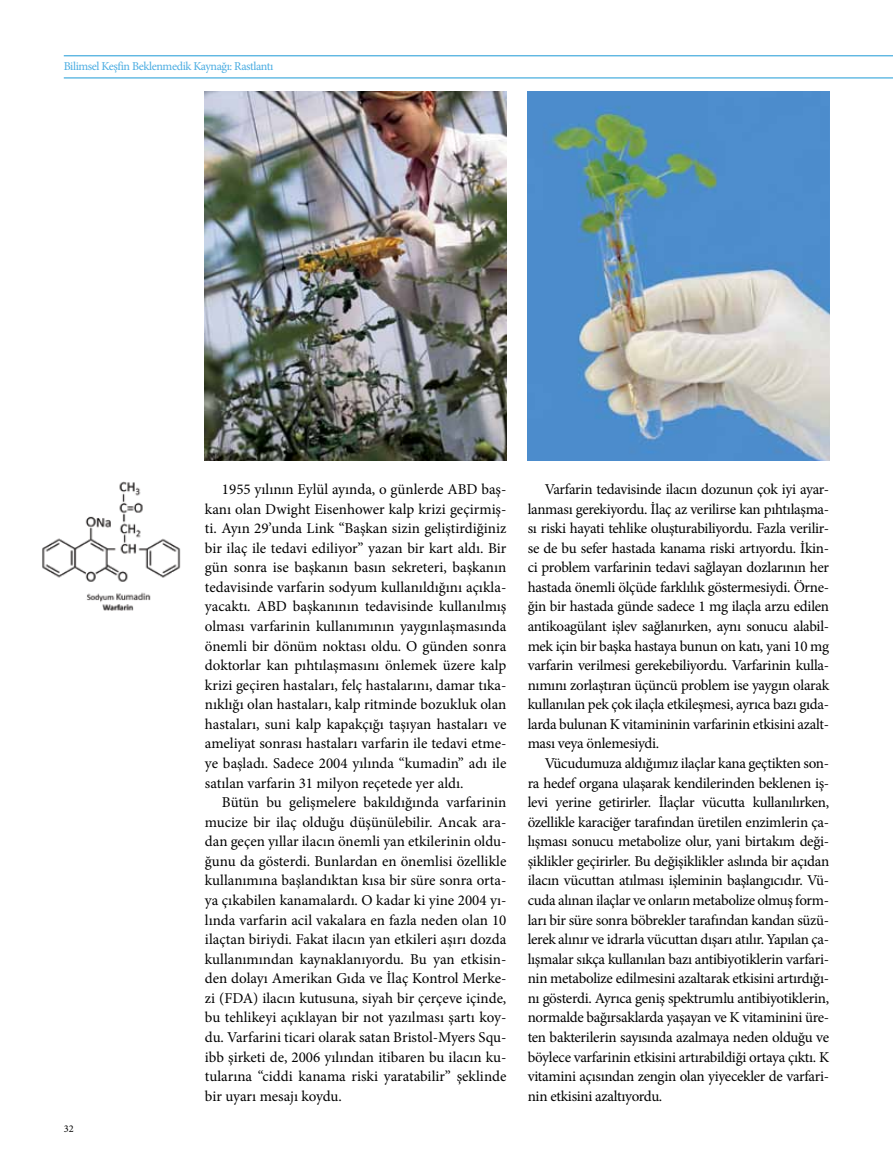
<style>
.page{position:relative;width:893px;height:1170px;background:#fff}
.page>*{position:absolute;margin:0;border:0;box-sizing:border-box;transform-origin:0 0}
.t1{font:15px/19.5px "Minion Pro";letter-spacing:-.015em;color:#000;text-align:justify}
.t2{font:12px "Minion Pro";letter-spacing:-.035em;color:#4aace1}
.t3{font:10.35px "Minion Pro";color:#000}
</style>
<div class="page">
<img style="left:42px;top:481px;width:139px;height:130px">
<img style="left:528px;top:91px;width:301px;height:369px">
<img style="left:205px;top:91px;width:301px;height:369px">
<hr style="left:64px;top:56px;width:829px;height:1px;background:#1c9ad6">
<hr style="left:64px;top:78px;width:829px;height:1px;background:#1c9ad6">
<p class="t2" style="left:64px;top:58px;width:211px">Bilimsel Keşfin Beklenmedik Kaynağı: Rastlantı</p>
<p class="t3" style="left:64px;top:1121px;width:11px">32</p>
<p class="t1" style="left:205px;top:479px;width:303px;text-indent:17px">1955 yılının Eylül ayında, o günlerde ABD baş&shy;kanı olan Dwight Eisenhower kalp krizi geçirmiş&shy;ti. Ayın 29’unda Link “Başkan sizin geliştirdiğiniz bir ilaç ile tedavi ediliyor” yazan bir kart aldı. Bir gün sonra ise başkanın basın sekreteri, başkanın tedavisinde varfarin sodyum kullanıldığını açıkla&shy;yacaktı. ABD başkanının tedavisinde kullanılmış olması varfarinin kullanımının yaygınlaşmasında önemli bir dönüm noktası oldu. O günden sonra doktorlar kan pıhtılaşmasını önlemek üzere kalp krizi geçiren hastaları, felç hastalarını, damar tıka&shy;nıklığı olan hastaları, kalp ritminde bozukluk olan hastaları, suni kalp kapakçığı taşıyan hastaları ve ameliyat sonrası hastaları varfarin ile tedavi etme&shy;ye başladı. Sadece 2004 yılında “kumadin” adı ile satılan varfarin 31 milyon reçetede yer aldı.</p>
<p class="t1" style="left:205px;top:792px;width:303px;text-indent:17px">Bütün bu gelişmelere bakıldığında varfarinin mucize bir ilaç olduğu düşünülebilir. Ancak ara&shy;dan geçen yıllar ilacın önemli yan etkilerinin oldu&shy;ğunu da gösterdi. Bunlardan en önemlisi özellikle kullanımına başlandıktan kısa bir süre sonra orta&shy;ya çıkabilen kanamalardı. O kadar ki yine 2004 yı&shy;lında varfarin acil vakalara en fazla neden olan 10 ilaçtan biriydi. Fakat ilacın yan etkileri aşırı dozda kullanımından kaynaklanıyordu. Bu yan etkisin&shy;den dolayı Amerikan Gıda ve İlaç Kontrol Merke&shy;zi (FDA) ilacın kutusuna, siyah bir çerçeve içinde, bu tehlikeyi açıklayan bir not yazılması şartı koy&shy;du. Varfarini ticari olarak satan Bristol-Myers Squ&shy;ibb şirketi de, 2006 yılından itibaren bu ilacın ku&shy;tularına “ciddi kanama riski yaratabilir” şeklinde bir uyarı mesajı koydu.</p>
<p class="t1" style="left:528px;top:479px;width:303px;text-indent:17px">Varfarin tedavisinde ilacın dozunun çok iyi ayar&shy;lanması gerekiyordu. İlaç az verilirse kan pıhtılaşma&shy;sı riski hayati tehlike oluşturabiliyordu. Fazla verilir&shy;se de bu sefer hastada kanama riski artıyordu. İkin&shy;ci problem varfarinin tedavi sağlayan dozlarının her hastada önemli ölçüde farklılık göstermesiydi. Örne&shy;ğin bir hastada günde sadece 1 mg ilaçla arzu edilen antikoagülant işlev sağlanırken, aynı sonucu alabil&shy;mek için bir başka hastaya bunun on katı, yani 10 mg varfarin verilmesi gerekebiliyordu. Varfarinin kulla&shy;nımını zorlaştıran üçüncü problem ise yaygın olarak kullanılan pek çok ilaçla etkileşmesi, ayrıca bazı gıda&shy;larda bulunan K vitamininin varfarinin etkisini azalt&shy;ması veya önlemesiydi.</p>
<p class="t1" style="left:528px;top:753px;width:303px;text-indent:17px">Vücudumuza aldığımız ilaçlar kana geçtikten son&shy;ra hedef organa ulaşarak kendilerinden beklenen iş&shy;levi yerine getirirler. İlaçlar vücutta kullanılırken, özellikle karaciğer tarafından üretilen enzimlerin ça&shy;lışması sonucu metabolize olur, yani birtakım deği&shy;şiklikler geçirirler. Bu değişiklikler aslında bir açıdan ilacın vücuttan atılması işleminin başlangıcıdır. Vü&shy;cuda alınan ilaçlar ve onların metabolize olmuş form&shy;ları bir süre sonra böbrekler tarafından kandan süzü&shy;lerek alınır ve idrarla vücuttan dışarı atılır. Yapılan ça&shy;lışmalar sıkça kullanılan bazı antibiyotiklerin varfari&shy;nin metabolize edilmesini azaltarak etkisini artırdığı&shy;nı gösterdi. Ayrıca geniş spektrumlu antibiyotiklerin, normalde bağırsaklarda yaşayan ve K vitaminini üre&shy;ten bakterilerin sayısında azalmaya neden olduğu ve böylece varfarinin etkisini artırabildiği ortaya çıktı. K vitamini açısından zengin olan yiyecekler de varfari&shy;nin etkisini azaltıyordu.</p>
</div>
